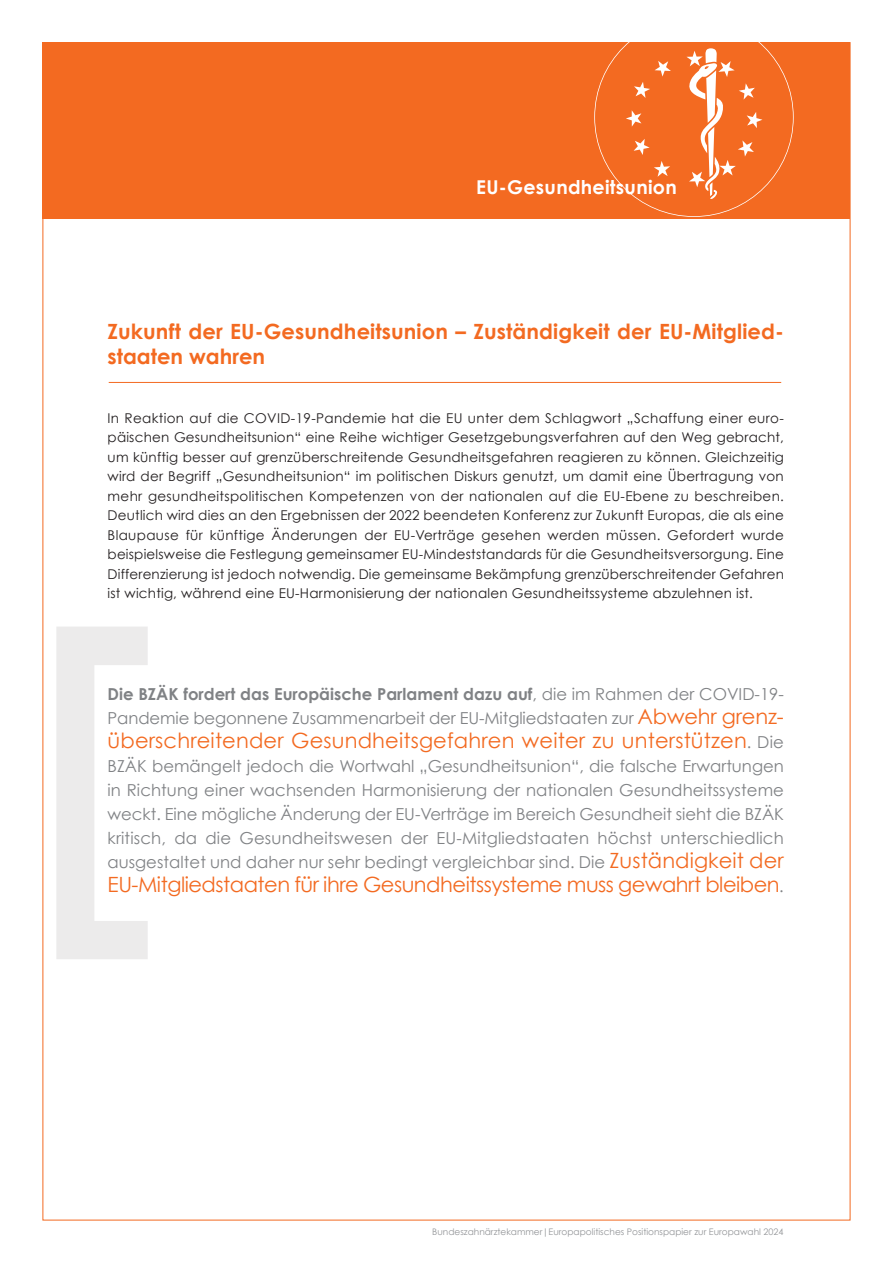
<style>
.page{position:relative;width:893px;height:1263px;background:#fff}
.page>*{position:absolute;margin:0;border:0;box-sizing:border-box;transform-origin:0 0}
.t1{font:700 21px/25.5px "Century Gothic";letter-spacing:.005em;color:#f36a21}
.t2{font:21px "Century Gothic";letter-spacing:-.025em;color:#f36a21}
.t3{font:21px "Century Gothic";letter-spacing:.01em;color:#f36a21}
.t4{font:700 19.05px "Century Gothic";letter-spacing:.015em;color:#fff}
.t5{font:16.5px/24px "Century Gothic";letter-spacing:-.005em;color:#808285}
.t6{font:13.5px/19.5px "Century Gothic";letter-spacing:.015em;color:#231f20;text-align:justify}
.t7{font:9px "Century Gothic";color:#939598}
.s1{font-weight:700}
.s2{font-size:21px;color:#f36a21}
.s3{font-size:16.5px;color:#808285}
</style>
<div class="page">
<div style="left:43px;top:42px;width:807px;height:177px;background:#f36a21"></div>
<svg style="left:626px;top:110px;width:15px;height:17px"></svg>
<svg style="left:654px;top:161px;width:16px;height:16px"></svg>
<svg style="left:634px;top:139px;width:16px;height:16px"></svg>
<svg style="left:634px;top:61px;width:37px;height:37px"></svg>
<svg style="left:686px;top:48px;width:76px;height:151px"></svg>
<svg style="left:56px;top:627px;width:92px;height:332px"></svg>
<hr style="left:109px;top:382px;width:672px;height:1px;background:#f36a21">
<h2 class="t4" style="left:476px;top:175px;width:202px">EU-Gesundheitsunion</h2>
<h1 class="t1" style="left:108px;top:318px;width:678px">Zukunft der EU-Gesundheitsunion – Zuständigkeit der EU-Mitglied&shy;staaten wahren</h1>
<p class="t6" style="left:108px;top:408px;width:678px">In Reaktion auf die COVID-19-Pandemie hat die EU unter dem Schlagwort „Schaffung einer euro&shy;päischen Gesundheitsunion“ eine Reihe wichtiger Gesetzgebungsverfahren auf den Weg gebracht, um künftig besser auf grenzüberschreitende Gesundheitsgefahren reagieren zu können. Gleichzeitig wird der Begriff „Gesundheitsunion“ im politischen Diskurs genutzt, um damit eine Übertragung von mehr gesundheitspolitischen Kompetenzen von der nationalen auf die EU-Ebene zu beschreiben.<br>Deutlich wird dies an den Ergebnissen der 2022 beendeten Konferenz zur Zukunft Europas, die als eine Blaupause für künftige Änderungen der EU-Verträge gesehen werden müssen. Gefordert wurde beispielsweise die Festlegung gemeinsamer EU-Mindeststandards für die Gesundheitsversorgung. Eine Differenzierung ist jedoch notwendig. Die gemeinsame Bekämpfung grenzüberschreitender Gefahren ist wichtig, während eine EU-Harmonisierung der nationalen Gesundheitssysteme abzulehnen ist.</p>
<p class="t5" style="left:108px;top:682px;width:678px"><span class="s1">Die BZÄK fordert das Europäische Parlament dazu auf</span>, die im Rahmen der COVID-19-<br>Pandemie begonnene Zusammenarbeit der EU-Mitgliedstaaten zur <span class="s2">Abwehr grenz-</span></p>
<h1 class="t3" style="left:108px;top:727px;width:678px">überschreitender Gesundheitsgefahren weiter zu unterstützen<span class="s3">. Die</span></h1>
<p class="t5" style="left:108px;top:754px;width:678px;text-align:justify">BZÄK bemängelt jedoch die Wortwahl „Gesundheitsunion“, die falsche Erwartungen in Richtung einer wachsenden Harmonisierung der nationalen Gesundheitssysteme weckt. Eine mögliche Änderung der EU-Verträge im Bereich Gesundheit sieht die BZÄK kritisch, da die Gesundheitswesen der EU-Mitgliedstaaten höchst unterschiedlich ausgestaltet und daher nur sehr bedingt vergleichbar sind. Die <span class="s2">Zuständigkeit der</span></p>
<h1 class="t2" style="left:108px;top:871px;width:678px">EU-Mitgliedstaaten für ihre Gesundheitssysteme muss gewahrt bleiben<span class="s3">.</span></h1>
<p class="t7" style="left:432px;top:1226px;width:353px">Bundeszahnärztekammer|Europapolitisches Positionspapier zur Europawahl 2024</p>
</div>
